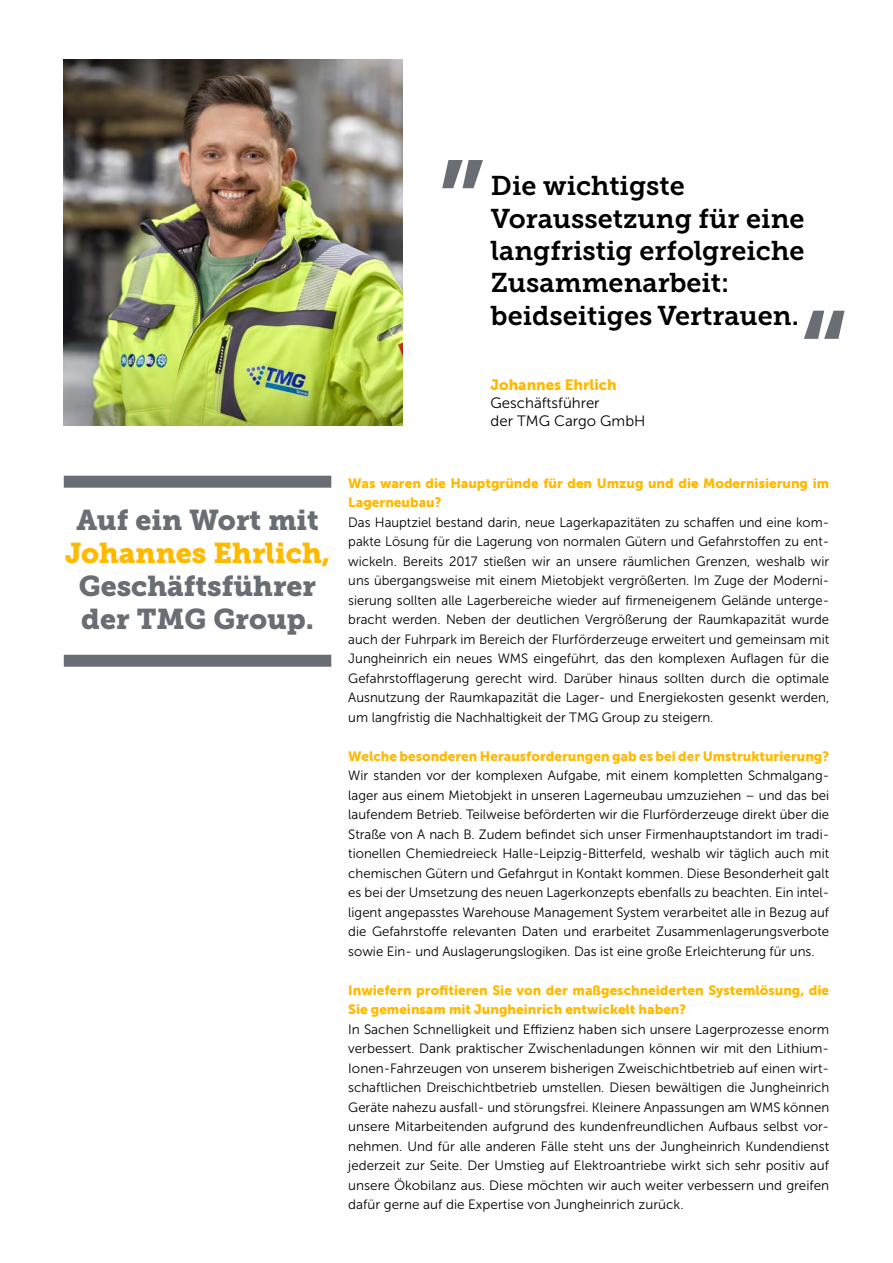
<style>
.page{position:relative;width:893px;height:1263px;background:#fff}
.page>*{position:absolute;margin:0;border:0;box-sizing:border-box;transform-origin:0 0}
.t1{font:121.5px "Museo JH Slab 700";color:#696e75}
.t2{font:28.5px/33px "Museo JH Slab 900";color:#696e75}
.t3{font:28.5px "Museo JH Slab 900";color:#ffb900}
.t4{font:27px/32.4px "Museo JH Slab 700";color:#000}
.t5{font:15px/18px "Museo JH Sans 300";color:#000}
.t6{font:15px "Museo JH Sans 900";color:#ffb900}
.t7{font:13.5px/19.5px "Museo JH Sans 300";color:#000;text-align:justify}
.t8{font:13.5px/19.5px "Museo JH Sans 900";color:#ffb900}
</style>
<div class="page">
<img style="left:64px;top:60px;width:338px;height:366px">
<div style="left:64px;top:476px;width:267px;height:12px;background:#696e75"></div>
<div style="left:64px;top:655px;width:267px;height:12px;background:#696e75"></div>
<h1 class="t1" style="left:437px;top:137px;width:50px">”</h1>
<h3 class="t4" style="left:491px;top:170px;width:315px">Die wichtigste<br>Voraussetzung für eine langfristig erfolgreiche<br>Zusammenarbeit: beidseitiges Vertrauen.</h3>
<h1 class="t1" style="left:799px;top:287px;width:51px">“</h1>
<p class="t6" style="left:491px;top:376px;width:128px">Johannes Ehrlich</p>
<p class="t5" style="left:491px;top:394px;width:156px">Geschäftsführer<br>der TMG Cargo GmbH</p>
<h2 class="t2" style="left:76px;top:504px;width:244px">Auf ein Wort mit</h2>
<h2 class="t3" style="left:65px;top:537px;width:267px">Johannes Ehrlich,</h2>
<h2 class="t2" style="left:79px;top:570px;width:239px">Geschäftsführer der TMG Group.</h2>
<p class="t8" style="left:348px;top:473px;width:482px">Was waren die Hauptgründe für den Umzug und die Modernisierung im<br>Lagerneubau?</p>
<p class="t7" style="left:348px;top:512px;width:482px">Das Hauptziel bestand darin, neue Lagerkapazitäten zu schaffen und eine kom&shy;pakte Lösung für die Lagerung von normalen Gütern und Gefahrstoffen zu ent&shy;wickeln. Bereits 2017 stießen wir an unsere räumlichen Grenzen, weshalb wir uns übergangsweise mit einem Mietobjekt vergrößerten. Im Zuge der Moderni&shy;sierung sollten alle Lagerbereiche wieder auf firmeneigenem Gelände unterge&shy;bracht werden. Neben der deutlichen Vergrößerung der Raumkapazität wurde auch der Fuhrpark im Bereich der Flurförderzeuge erweitert und gemeinsam mit Jungheinrich ein neues WMS eingeführt, das den komplexen Auflagen für die Gefahrstofflagerung gerecht wird. Darüber hinaus sollten durch die optimale Ausnutzung der Raumkapazität die Lager- und Energiekosten gesenkt werden, um langfristig die Nachhaltigkeit der TMG Group zu steigern.</p>
<p class="t8" style="left:348px;top:746px;width:482px">Welche besonderen Herausforderungen gab es bei der Umstrukturierung?</p>
<p class="t7" style="left:348px;top:766px;width:482px">Wir standen vor der komplexen Aufgabe, mit einem kompletten Schmalgang&shy;lager aus einem Mietobjekt in unseren Lagerneubau umzuziehen – und das bei laufendem Betrieb. Teilweise beförderten wir die Flurförderzeuge direkt über die Straße von A nach B. Zudem befindet sich unser Firmenhauptstandort im tradi&shy;tionellen Chemiedreieck Halle-Leipzig-Bitterfeld, weshalb wir täglich auch mit chemischen Gütern und Gefahrgut in Kontakt kommen. Diese Besonderheit galt es bei der Umsetzung des neuen Lagerkonzepts ebenfalls zu beachten. Ein intel&shy;ligent angepasstes Warehouse Management System verarbeitet alle in Bezug auf die Gefahrstoffe relevanten Daten und erarbeitet Zusammenlagerungsverbote sowie Ein- und Auslagerungslogiken. Das ist eine große Erleichterung für uns.</p>
<p class="t8" style="left:348px;top:980px;width:482px">Inwiefern profitieren Sie von der maßgeschneiderten Systemlösung, die<br>Sie gemeinsam mit Jungheinrich entwickelt haben?</p>
<p class="t7" style="left:348px;top:1019px;width:482px">In Sachen Schnelligkeit und Effizienz haben sich unsere Lagerprozesse enorm verbessert. Dank praktischer Zwischenladungen können wir mit den Lithium-Ionen-Fahrzeugen von unserem bisherigen Zweischichtbetrieb auf einen wirt&shy;schaftlichen Dreischichtbetrieb umstellen. Diesen bewältigen die Jungheinrich Geräte nahezu ausfall- und störungsfrei. Kleinere Anpassungen am WMS können unsere Mitarbeitenden aufgrund des kundenfreundlichen Aufbaus selbst vor&shy;nehmen. Und für alle anderen Fälle steht uns der Jungheinrich Kundendienst jederzeit zur Seite. Der Umstieg auf Elektroantriebe wirkt sich sehr positiv auf unsere Ökobilanz aus. Diese möchten wir auch weiter verbessern und greifen dafür gerne auf die Expertise von Jungheinrich zurück.</p>
</div>
